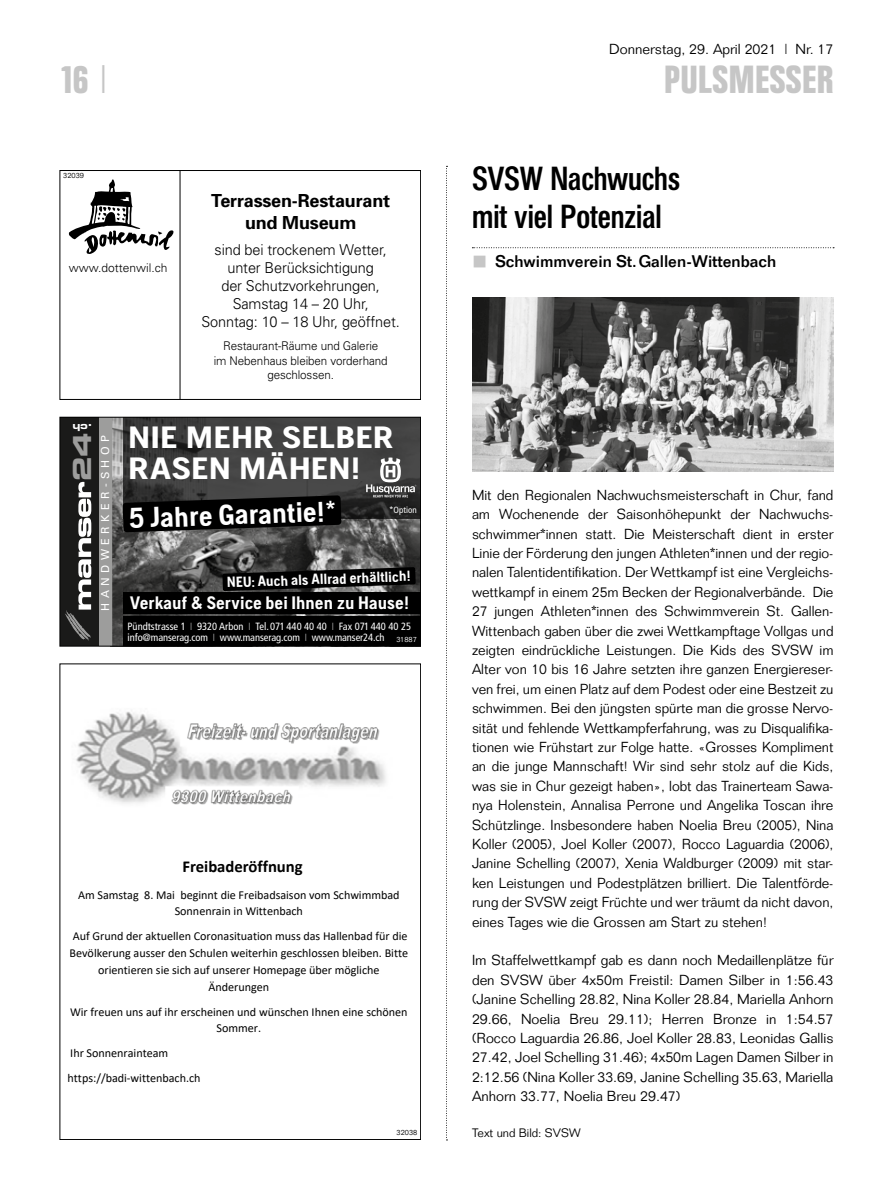
<style>
.page{position:relative;width:893px;height:1191px;background:#fff}
.page>*{position:absolute;margin:0;border:0;box-sizing:border-box;transform-origin:0 0}
.t1{font:700 39px "Folio Condensed BQ";letter-spacing:.02em;color:#c6c6c6}
.t2{font:500 33px/38.7px "Folio Condensed BQ";color:#000}
.t3{font:700 30.75px/31.5px "Husqvarna Gothic";letter-spacing:.005em;color:#fff;scale:1.2 1}
.t4{font:700 28.5px "Husqvarna Gothic";color:#fff}
.t5{font:24.9px "Eurostile LT Bold Extended Two";color:#9d9d9c}
.t6{font:700 18px "Husqvarna Gothic";color:#fff}
.t7{font:700 18px/21.6px "Univers";letter-spacing:-.01em;color:#000;text-align:center}
.t8{font:700 16.65px "Calibri";color:#000}
.t9{font:500 16.5px "Folio";color:#000}
.t10{font:300 15px/18px "Univers";letter-spacing:-.01em;color:#000;text-align:center}
.t11{font:700 14.55px "Husqvarna Gothic";color:#fff}
.t12{font:300 14.25px/19.4px "Folio";color:#000;text-align:justify}
.t13{font:12.15px/17px "Calibri";color:#000;text-align:center}
.t14{font:300 12px/14.4px "Univers";letter-spacing:-.01em;color:#000;text-align:center}
.t15{font:300 12px "Folio";color:#000}
.t16{font:11.1px "Univers LT";letter-spacing:.39em;color:#fff}
.t17{font:condensed 10.5px/11.2px "Frutiger LT";letter-spacing:-.01em;color:#fff}
.t18{font:9.75px "Eurostile LT Bold Extended Two";color:#fff}
.t19{font:condensed 9px "Frutiger LT";color:#fff}
.t20{font:300 7.5px "Folio";color:#000}
.t21{font:300 7.5px "Folio";color:#fff}
.s1{font-family:"Folio";font-weight:300}
.s2{color:#9d9d9c}
</style>
<div class="page">
<svg style="left:446px;top:166px;width:1px;height:974px"></svg>
<img style="left:112px;top:419px;width:307px;height:225px">
<div style="left:123px;top:617px;width:298px;height:29px;background:#000"></div>
<svg style="left:123px;top:419px;width:296px;height:100px;background:#3d3d3d"></svg>
<svg style="left:366px;top:457px;width:50px;height:40px;background:#6d6d6d"></svg>
<svg style="left:123px;top:495px;width:218px;height:37px;background:#0e0e0e"></svg>
<div style="left:123px;top:592px;width:298px;height:21px;background:#000"></div>
<div style="left:98px;top:417px;width:14px;height:229px;background:#9d9d9c"></div>
<div style="left:60px;top:417px;width:38px;height:229px;background:#1a1a19"></div>
<svg style="left:65px;top:482px;width:26px;height:158px"></svg>
<svg style="left:222px;top:567px;width:194px;height:24px;background:#1c1c1c"></svg>
<div style="left:60px;top:417px;width:361px;height:229px;border:1px solid #000"></div>
<hr style="left:180px;top:170px;width:1px;height:229px;background:#000">
<svg style="left:69px;top:179px;width:104px;height:75px"></svg>
<div style="left:60px;top:170px;width:361px;height:230px;border:1px solid #000"></div>
<img style="left:76px;top:711px;width:310px;height:94px">
<svg style="left:472px;top:247px;width:362px;height:1px"></svg>
<img style="left:472px;top:298px;width:361px;height:173px">
<p class="t12" style="left:609px;top:39px;width:226px">Donnerstag, 29. April 2021 | Nr. 17</p>
<h1 class="t1" style="left:60px;top:58px;width:50px">16 <span class="s1">|</span></h1>
<h1 class="t1" style="left:664px;top:58px;width:171px">PULSMESSER</h1>
<p class="t20" style="left:63px;top:171px;width:22px">32039</p>
<p class="t14" style="left:69px;top:261px;width:100px">www.dottenwil.ch</p>
<p class="t7" style="left:211px;top:190px;width:180px">Terrassen-Restaurant und Museum</p>
<p class="t10" style="left:201px;top:241px;width:200px">sind bei trockenem Wetter, unter Berücksichtigung<br>der Schutzvorkehrungen,<br>Samstag 14 – 20 Uhr,<br>Sonntag: 10 – 18 Uhr, geöffnet.</p>
<p class="t14" style="left:214px;top:339px;width:175px">Restaurant-Räume und Galerie<br>im Nebenhaus bleiben vorderhand geschlossen.</p>
<p class="t18" style="left:93px;top:434px;width:22px;rotate:-180deg">.ch</p>
<h3 class="t5" style="left:65px;top:481px;width:50px;rotate:-90deg">24</h3>
<p class="t16" style="left:99px;top:610px;width:177px;rotate:-90deg">HANDWERKER-SHOP</p>
<h3 class="t3" style="left:128px;top:421px;width:223px">NIE MEHR SELBER<br>RASEN MÄHEN!</h3>
<h3 class="t4" style="left:128px;top:501px;width:210px;rotate:-2deg">5 Jahre Garantie!*</h3>
<p class="t19" style="left:389px;top:505px;width:29px">*Option</p>
<p class="t11" style="left:227px;top:574px;width:185px;rotate:-2deg">NEU: Auch als Allrad erhältlich!</p>
<p class="t6" style="left:130px;top:592px;width:281px">Verkauf &amp; Service bei Ihnen zu Hause!</p>
<p class="t17" style="left:128px;top:620px;width:285px">Pündtstrasse 1 <span class="s2">❘</span> 9320 Arbon <span class="s2">❘</span> Tel. 071 440 40 40 <span class="s2">❘</span> Fax 071 440 40 25 info@manserag.com <span class="s2">❘</span> www.manserag.com <span class="s2">❘</span> www.manser24.ch</p>
<p class="t21" style="left:396px;top:634px;width:22px">31887</p>
<p class="t8" style="left:182px;top:854px;width:122px">Freibaderöffnung</p>
<p class="t13" style="left:78px;top:886px;width:323px">Am Samstag 8. Mai beginnt die Freibadsaison vom Schwimmbad<br>Sonnenrain in Wittenbach</p>
<p class="t13" style="left:70px;top:927px;width:340px">Auf Grund der aktuellen Coronasituation muss das Hallenbad für die Bevölkerung ausser den Schulen weiterhin geschlossen bleiben. Bitte orientieren sie sich auf unserer Homepage über mögliche Änderungen</p>
<p class="t13" style="left:70px;top:1002px;width:339px">Wir freuen uns auf ihr erscheinen und wünschen Ihnen eine schönen<br>Sommer.</p>
<p class="t13" style="left:68px;top:1040px;width:135px;line-height:24.6px;text-align:left">Ihr Sonnenrainteam https://badi-wittenbach.ch</p>
<p class="t20" style="left:396px;top:1127px;width:22px">32038</p>
<h2 class="t2" style="left:472px;top:160px;width:209px">SVSW Nachwuchs mit viel Potenzial</h2>
<p class="t9" style="left:495px;top:251px;width:282px">Schwimmverein St.Gallen-Wittenbach</p>
<p class="t12" style="left:472px;top:485px;width:363px">Mit den Regionalen Nachwuchsmeisterschaft in Chur, fand am Wochenende der Saisonhöhepunkt der Nachwuchs&shy;schwimmer*innen statt. Die Meisterschaft dient in erster Linie der Förderung den jungen Athleten*innen und der regio&shy;nalen Talentidentifikation. Der Wettkampf ist eine Vergleichs&shy;wettkampf in einem 25m Becken der Regionalverbände. Die 27 jungen Athleten*innen des Schwimmverein St. Gallen-Wittenbach gaben über die zwei Wettkampftage Vollgas und zeigten eindrückliche Leistungen. Die Kids des SVSW im Alter von 10 bis 16 Jahre setzten ihre ganzen Energiereser&shy;ven frei, um einen Platz auf dem Podest oder eine Bestzeit zu schwimmen. Bei den jüngsten spürte man die grosse Nervo&shy;sität und fehlende Wettkampferfahrung, was zu Disqualifika&shy;tionen wie Frühstart zur Folge hatte. «Grosses Kompliment an die junge Mannschaft! Wir sind sehr stolz auf die Kids, was sie in Chur gezeigt haben», lobt das Trainerteam Sawa&shy;nya Holenstein, Annalisa Perrone und Angelika Toscan ihre Schützlinge. Insbesondere haben Noelia Breu (2005), Nina Koller (2005), Joel Koller (2007), Rocco Laguardia (2006), Janine Schelling (2007), Xenia Waldburger (2009) mit star&shy;ken Leistungen und Podestplätzen brilliert. Die Talentförde&shy;rung der SVSW zeigt Früchte und wer träumt da nicht davon, eines Tages wie die Grossen am Start zu stehen!</p>
<p class="t12" style="left:472px;top:950px;width:363px">Im Staffelwettkampf gab es dann noch Medaillenplätze für den SVSW über 4x50m Freistil: Damen Silber in 1:56.43 (Janine Schelling 28.82, Nina Koller 28.84, Mariella Anhorn 29.66, Noelia Breu 29.11); Herren Bronze in 1:54.57 (Rocco Laguardia 26.86, Joel Koller 28.83, Leonidas Gallis 27.42, Joel Schelling 31.46); 4x50m Lagen Damen Silber in 2:12.56 (Nina Koller 33.69, Janine Schelling 35.63, Mariella Anhorn 33.77, Noelia Breu 29.47)</p>
<p class="t15" style="left:472px;top:1125px;width:110px">Text und Bild: SVSW</p>
</div>
